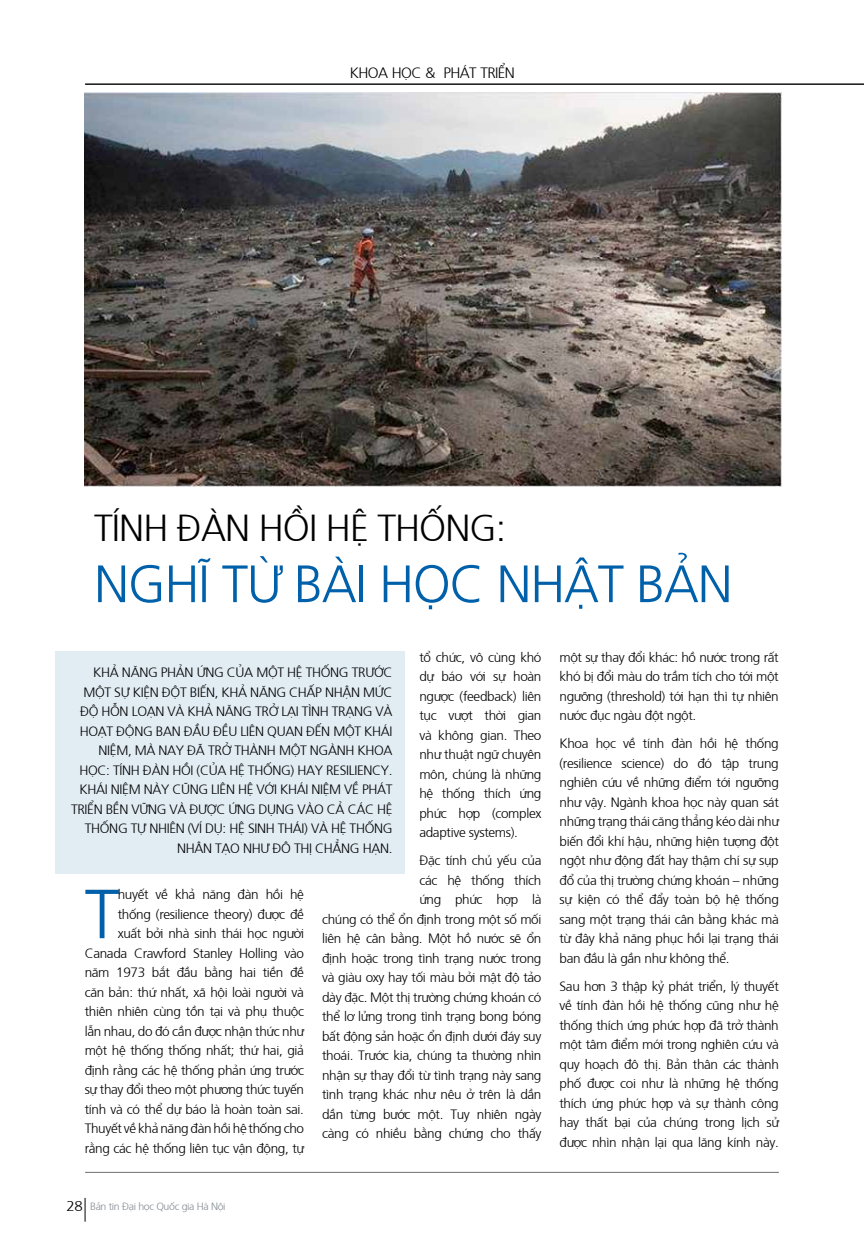
<style>
.page{position:relative;width:864px;height:1242px;background:#fff}
.page>*{position:absolute;margin:0;border:0;box-sizing:border-box;transform-origin:0 0}
.t1{font:300 69.3px "Frutiger";color:#0061aa}
.t2{font:300 52.5px "Frutiger";letter-spacing:-.025em;color:#0061aa}
.t3{font:300 37.5px "Frutiger";letter-spacing:-.025em;color:#000}
.t4{font:300 15px "Frutiger";letter-spacing:-.04em;color:#000}
.t5{font:300 13.5px/19.5px "Frutiger";letter-spacing:-.025em;color:#000;text-align:justify}
.t6{font:300 10.5px "Frutiger";letter-spacing:-.03em;color:#828b92}
.s1{font-size:14.25px;color:#000}
</style>
<div class="page">
<img style="left:85px;top:93px;width:695px;height:394px">
<div style="left:55px;top:652px;width:349px;height:222px;background:#e1ecf3"></div>
<hr style="left:85px;top:1172px;width:693px;height:1px;background:#6d6e71">
<svg style="left:85px;top:1198px;width:1px;height:23px"></svg>
<hr style="left:85px;top:84px;width:778px;height:1px;background:#0a0a0b">
<p class="t4" style="left:349px;top:62px;width:139px">KHOA HỌC &amp; PHÁT TRIỂN</p>
<h3 class="t3" style="left:94px;top:502px;width:413px">Tính đàn hồi h ệ thống :</h3>
<h2 class="t2" style="left:94px;top:547px;width:639px">nghĩ từ bài h ọc Nhật Bản</h2>
<p class="t5" style="left:419px;top:646px;width:123px">tổ chức, vô cùng khó dự báo với sự hoàn ngược (feedback) liên tục vượt thời gian và không gian. Theo như thuật ngữ chuyên môn, chúng là những hệ thống thích ứng phức hợp (complex adaptive systems).</p>
<p class="t5" style="left:322px;top:850px;width:221px;text-align:right">Đặc tính chủ yếu của<br>các hệ thống thích<br>ứng phức hợp là<br>chúng có thể ổn định trong một số mối liên hệ cân bằng. Một hồ nước sẽ ổn định hoặc trong tình trạng nước trong và giàu oxy hay tối màu bởi mật độ tảo dày đặc. Một thị trường chứng khoán có thể lơ lửng trong tình trạng bong bóng bất động sản hoặc ổn định dưới đáy suy thoái. Trước kia, chúng ta thường nhìn nhận sự thay đổi từ tình trạng này sang tình trạng khác như nêu ở trên là dần dần từng bước một. Tuy nhiên ngày càng có nhiều bằng chứng cho thấy</p>
<p class="t5" style="left:80px;top:661px;width:314px;text-indent:14px">Khả năng phản ứng của m ột h ệ th ống trước một sự kiện đột biến, khả năng chấp nhận m ức độ h ỗn loạn và khả năng trở lại tình trạng và hoạt động ban đầu đều liên quan đến m ột khá</p>
<p class="t5" style="left:389px;top:720px;width:4px">i</p>
<p class="t5" style="left:99px;top:739px;width:268px">niệm , mà nay đã trở thành m ột ngành kho</p>
<p class="t5" style="left:79px;top:739px;width:314px;text-indent:304px">a học: tính đàn hồi (của h ệ thống) hay resiliency.<br>Khái niệm này cũng liên h ệ với khá</p>
<p class="t5" style="left:71px;top:778px;width:323px;text-align:right">i niệm về phát<br>triển bền vững và được ứng dụng vào cả các hệ thống tự nhiên (ví dụ: h ệ sinh thái) và h ệ thống nhân tạo nh ư đô th ị chẳng hạn.</p>
<p class="t5" style="left:85px;top:884px;width:221px;text-align:right">huyết về khả năng đàn hồi hệ thống (resilience theory) được đề<br>xuất bởi nhà sinh thái học người Canada Crawford Stanley Holling vào năm 1973 bắt đầu bằng hai tiền đề căn bản: thứ nhất, xã hội loài người và thiên nhiên cùng tồn tại và phụ thuộc lẫn nhau, do đó cần được nhận thức như một hệ thống thống nhất; thứ hai, giả định rằng các hệ thống phản ứng trước sự thay đổi theo một phương thức tuyến tính và có thể dự báo là hoàn toàn sai.<br>Thuyết về khả năng đàn hồi hệ thống cho rằng các hệ thống liên tục vận động, tự</p>
<h1 class="t1" style="left:85px;top:865px;width:36px">T</h1>
<p class="t5" style="left:559px;top:646px;width:221px">một sự thay đổi khác: hồ nước trong rất khó bị đổi màu do trầm tích cho tới một ngưỡng (threshold) tới hạn thì tự nhiên nước đục ngàu đột ngột.</p>
<p class="t5" style="left:559px;top:733px;width:221px">Khoa học về tính đàn hồi hệ thống (resilience science) do đó tập trung nghiên cứu về những điểm tới ngưỡng như vậy. Ngành khoa học này quan sát những trạng thái căng thẳng kéo dài như biến đổi khí hậu, những hiện tượng đột ngột như động đất hay thậm chí sự sụp đổ của thị trường chứng khoán – những sự kiện có thể đẩy toàn bộ hệ thống sang một trạng thái cân bằng khác mà từ đây khả năng phục hồi lại trạng thái ban đầu là gần như không thể.</p>
<p class="t5" style="left:559px;top:975px;width:221px">Sau hơn 3 thập kỷ phát triển, lý thuyết về tính đàn hồi hệ thống cũng như hệ thống thích ứng phức hợp đã trở thành một tâm điểm mới trong nghiên cứu và quy hoạch đô thị. Bản thân các thành phố được coi như là những hệ thống thích ứng phức hợp và sự thành công hay thất bại của chúng trong lịch sử được nhìn nhận lại qua lăng kính này.</p>
<p class="t6" style="left:67px;top:1198px;width:160px"><span class="s1">28</span> Bản tin Đại học Quốc gia Hà Nội</p>
</div>
